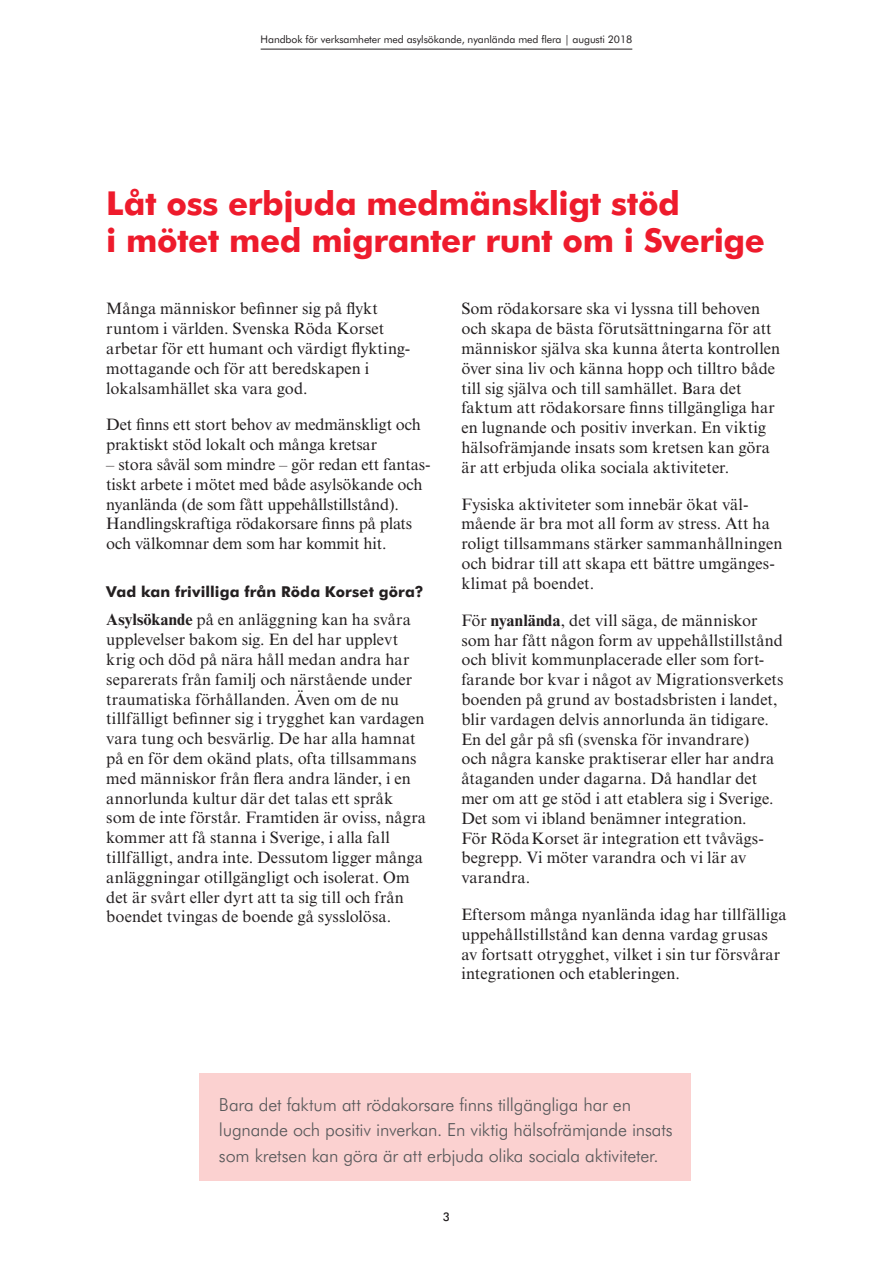
<style>
.page{position:relative;width:893px;height:1263px;background:#fff}
.page>*{position:absolute;margin:0;border:0;box-sizing:border-box;transform-origin:0 0}
.Rubrik{font:700 33px/37.5px "Futura BT";letter-spacing:-.015em;color:#ee1b2c}
.Marginalen{font:300 18px/25.5px "Futura BT";letter-spacing:-.01em;color:#57585a}
.Brödtext{font:16.5px/19.8px "Times NRMT";color:#231f20}
.LITEN_MELLIS{font:700 15px "Futura BT";letter-spacing:.01em;color:#231f20}
.t1{font:500 12px "Futura BT";color:#231f20}
.t2{font:10.5px "Futura BT";letter-spacing:-.01em;color:#231f20}
.s1{font-weight:700}
</style>
<div class="page">
<hr style="left:261px;top:49px;width:371px;height:1px;background:#231f20">
<div style="left:200px;top:1074px;width:491px;height:107px;background:#fbd1d0"></div>
<p class="t2" style="left:261px;top:33px;width:373px">Handbok för verksamheter med asylsökande, nyanlända med flera | augusti 2018</p>
<p class="Rubrik" style="left:106px;top:184px;width:660px">Låt oss erbjuda medmänskligt stöd<br>i mötet med migranter runt om i Sverige</p>
<p class="Brödtext" style="left:106px;top:299px;width:306px">Många människor befinner sig på flykt runtom i världen. Svenska Röda Korset arbetar för ett humant och värdigt flykting&shy;mottagande och för att beredskapen i lokalsamhället ska vara god.</p>
<p class="Brödtext" style="left:106px;top:415px;width:316px">Det finns ett stort behov av medmänskligt och praktiskt stöd lokalt och många kretsar</p>
<p class="Brödtext" style="left:106px;top:455px;width:326px">– stora såväl som mindre – gör redan ett fantas&shy;tiskt arbete i mötet med både asylsökande och nyanlända (de som fått uppehållstillstånd).<br>Handlingskraftiga rödakorsare finns på plats och välkomnar dem som har kommit hit.</p>
<p class="LITEN_MELLIS" style="left:106px;top:583px;width:319px">Vad kan frivilliga från Röda Korset göra?</p>
<p class="Brödtext" style="left:106px;top:610px;width:321px"><span class="s1">Asylsökande</span> på en anläggning kan ha svåra upplevelser bakom sig. En del har upplevt krig och död på nära håll medan andra har separerats från familj och närstående under traumatiska förhållanden. Även om de nu tillfälligt befinner sig i trygghet kan vardagen vara tung och besvärlig. De har alla hamnat på en för dem okänd plats, ofta tillsammans med människor från flera andra länder, i en annorlunda kultur där det talas ett språk som de inte förstår. Framtiden är oviss, några kommer att få stanna i Sverige, i alla fall tillfälligt, andra inte. Dessutom ligger många anläggningar otillgängligt och isolerat. Om det är svårt eller dyrt att ta sig till och från boendet tvingas de boende gå sysslolösa.</p>
<p class="Brödtext" style="left:461px;top:299px;width:320px">Som rödakorsare ska vi lyssna till behoven och skapa de bästa förutsättningarna för att människor själva ska kunna återta kontrollen över sina liv och känna hopp och tilltro både till sig själva och till samhället. Bara det faktum att rödakorsare finns tillgängliga har en lugnande och positiv inverkan. En viktig hälsofrämjande insats som kretsen kan göra är att erbjuda olika sociala aktiviteter.</p>
<p class="Brödtext" style="left:461px;top:494px;width:323px">Fysiska aktiviteter som innebär ökat väl&shy;mående är bra mot all form av stress. Att ha roligt tillsammans stärker sammanhållningen och bidrar till att skapa ett bättre umgänges&shy;klimat på boendet.</p>
<p class="Brödtext" style="left:461px;top:610px;width:324px">För <span class="s1">nyanlända</span>, det vill säga, de människor som har fått någon form av uppehållstillstånd och blivit kommunplacerade eller som fort&shy;farande bor kvar i något av Migrationsverkets boenden på grund av bostadsbristen i landet, blir vardagen delvis annorlunda än tidigare.<br>En del går på sfi (svenska för invandrare)<br>och några kanske praktiserar eller har andra åtaganden under dagarna. Då handlar det mer om att ge stöd i att etablera sig i Sverige.<br>Det som vi ibland benämner integration.<br>För RödaKorset är integration ett tvåvägs&shy;begrepp. Vi möter varandra och vi lär av varandra.</p>
<p class="Brödtext" style="left:461px;top:904px;width:327px">Eftersom många nyanlända idag har tillfälliga uppehållstillstånd kan denna vardag grusas av fortsatt otrygghet, vilket i sin tur försvårar integrationen och etableringen.</p>
<p class="Marginalen" style="left:219px;top:1091px;width:455px">Bara det faktum att rödakorsare finns tillgängliga har en lugnande och positiv inverkan. En viktig hälsofrämjande insats som kretsen kan göra är att erbjuda olika sociala aktiviteter.</p>
<p class="t1" style="left:443px;top:1209px;width:9px">3</p>
</div>
